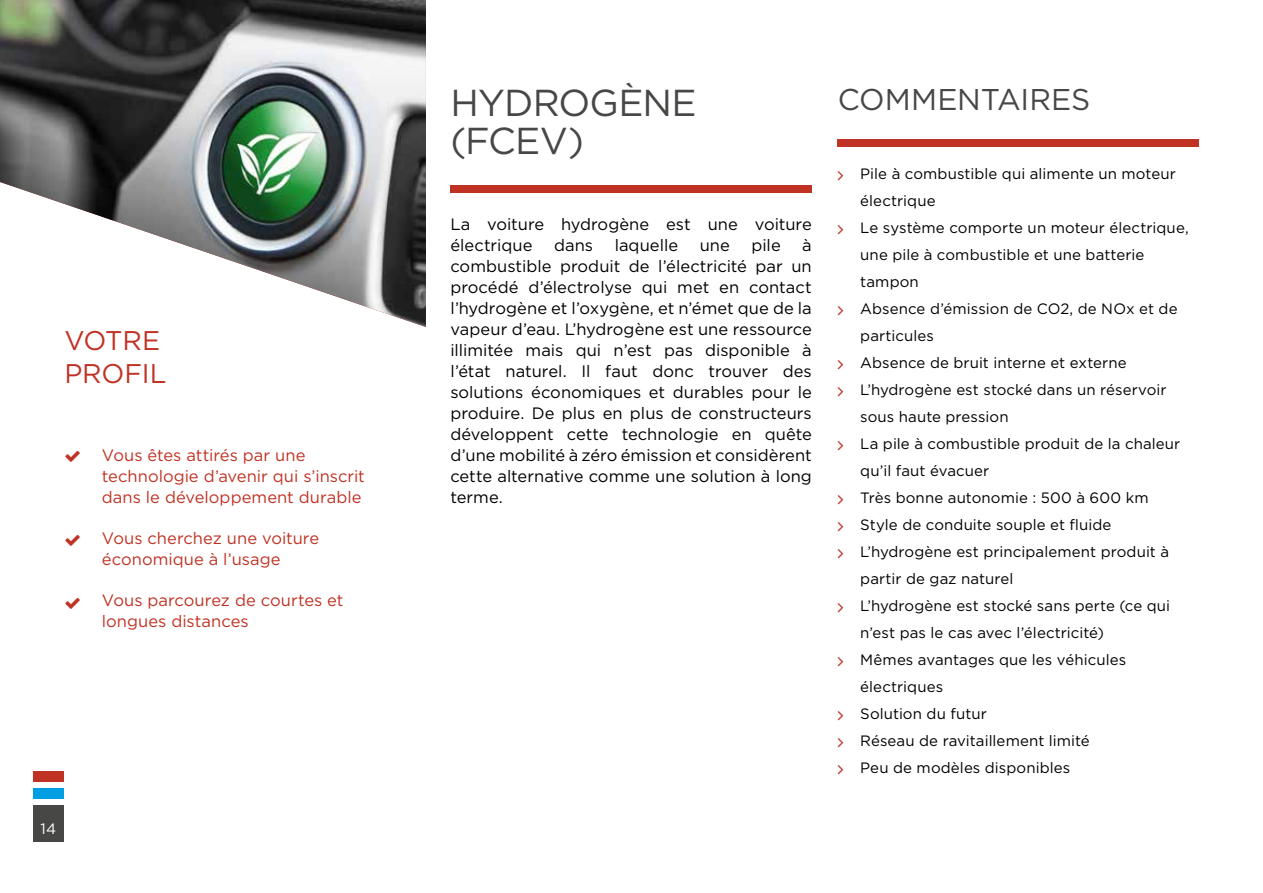
<style>
.page{position:relative;width:1263px;height:893px;background:#fff}
.page>*{position:absolute;margin:0;border:0;box-sizing:border-box;transform-origin:0 0}
.t1{font:37.5px/37.5px "Gotham";letter-spacing:-.02em;color:#474746}
.t2{font:30px "Gotham";color:#474746}
.t3{font:27px/33px "Gotham";letter-spacing:-.01em;color:#c03224}
.t4{font:16.5px/21px "Gotham";color:#000}
.t5{font:16.5px/21px "Gotham";color:#c03224}
.t6{font:15px/27px "Gotham";letter-spacing:.005em;color:#000}
.t7{font:15px "Gotham";color:#fff}
</style>
<div class="page">
<div style="left:33px;top:805px;width:31px;height:37px;background:#474746"></div>
<div style="left:33px;top:788px;width:31px;height:11px;background:#009fe3"></div>
<div style="left:33px;top:770px;width:31px;height:11px;background:#c03224"></div>
<img style="left:0;top:0;width:426px;height:327px">
<div style="left:450px;top:185px;width:362px;height:7px;background:#c03224"></div>
<div style="left:838px;top:140px;width:361px;height:7px;background:#c03224"></div>
<h3 class="t3" style="left:64px;top:324px;width:104px">VOTRE<br>PROFIL</h3>
<p class="t5" style="left:102px;top:444px;width:264px">Vous êtes attirés par une technologie d’avenir qui s’inscrit dans le développement durable</p>
<p class="t5" style="left:102px;top:527px;width:219px">Vous cherchez une voiture économique à l’usage</p>
<p class="t5" style="left:102px;top:590px;width:243px">Vous parcourez de courtes et longues distances</p>
<p class="t7" style="left:41px;top:819px;width:17px">14</p>
<h1 class="t1" style="left:450px;top:83px;width:248px">HYDROGÈNE (FCEV)</h1>
<h2 class="t2" style="left:838px;top:80px;width:254px">COMMENTAIRES</h2>
<p class="t4" style="left:450px;top:214px;width:363px">La voiture hydrogène est une voiture électrique</p>
<p class="t4" style="left:450px;top:235px;width:363px;text-align:justify;text-indent:352px">à combustible produit de l’électricité par un procédé d’électrolyse qui met en contact l’hydrogène et l’oxygène, et n’émet que de la vapeur d’eau. L’hydrogène est une ressource illimitée mais qui n’est pas disponible à l’état naturel. Il faut donc trouver des solutions économiques et durables pour le produire. De plus en plus de constructeurs développent cette technologie en quête d’une mobilité à zéro émission et considèrent cette alternative comme une solution à long terme.</p>
<p class="t4" style="left:554px;top:235px;width:41px">dans</p>
<p class="t4" style="left:615px;top:235px;width:65px">laquelle</p>
<p class="t4" style="left:700px;top:235px;width:32px">une</p>
<p class="t4" style="left:751px;top:235px;width:31px">pile</p>
<p class="t6" style="left:860px;top:160px;width:330px">Pile à combustible qui alimente un moteur électrique<br>Le système comporte un moteur électrique, une pile à combustible et une batterie tampon<br>Absence d’émission de CO2, de NOx et de particules<br>Absence de bruit interne et externe<br>L’hydrogène est stocké dans un réservoir sous haute pression<br>La pile à combustible produit de la chaleur qu’il faut évacuer<br>Très bonne autonomie : 500 à 600 km<br>Style de conduite souple et fluide<br>L’hydrogène est principalement produit à partir de gaz naturel<br>L’hydrogène est stocké sans perte (ce qui n’est pas le cas avec l’électricité)<br>Mêmes avantages que les véhicules électriques<br>Solution du futur<br>Réseau de ravitaillement limité<br>Peu de modèles disponibles</p>
</div>
